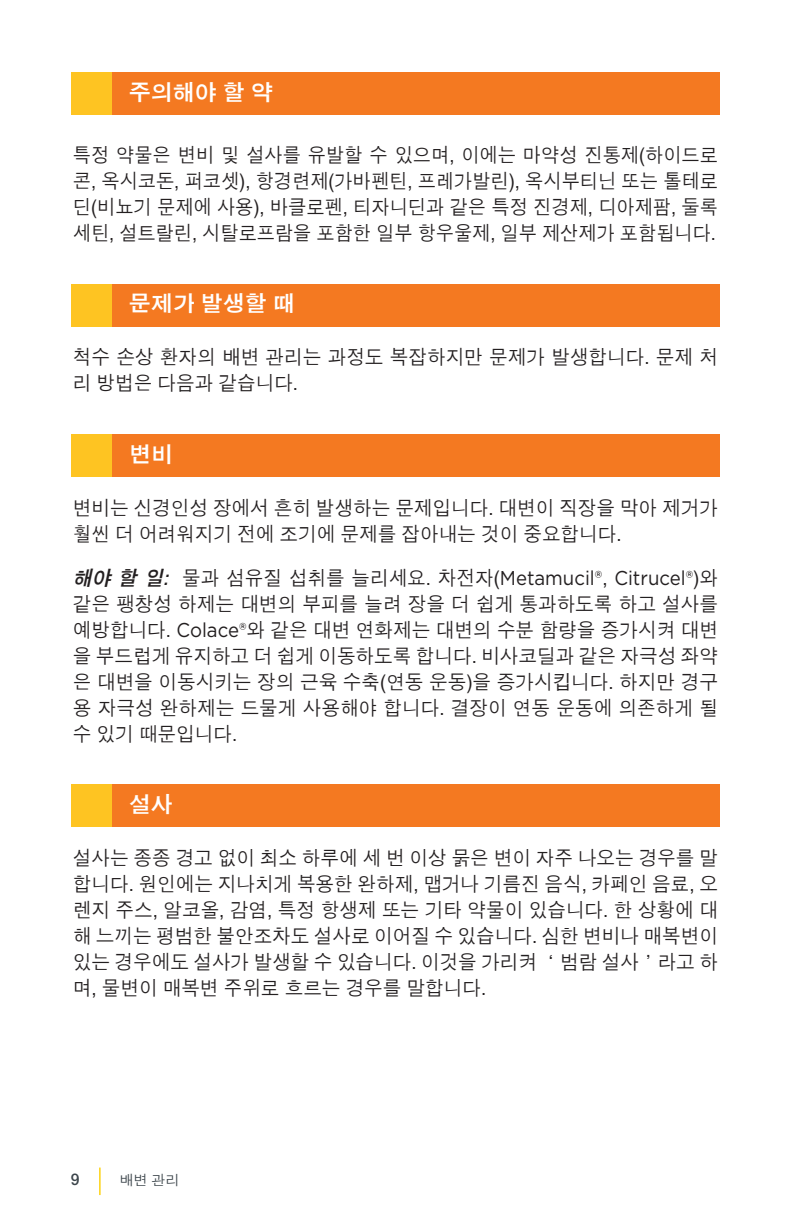
<style>
.page{position:relative;width:792px;height:1224px;background:#fff}
.page>*{position:absolute;margin:0;border:0;box-sizing:border-box;transform-origin:0 0}
.HEADS{font:22px "DFK Hei Bd MAC KSC H";color:#fff}
.text{font:20px/26px "DFK Hei Md MAC KSC H";color:#231f20;scale:.93 1}
.text-2{font:20px/26px "DFK Hei Md MAC KSC H";color:#231f20;text-align:justify;scale:.91 1}
.t1{font:16px "DFK Hei Bd MAC KSC H";color:#3c454b}
.t2{font:14px "DFK Hei Md MAC KSC H";color:#3c454b}
.s1{font-family:"DFK Hei Bd MAC KSC H";font-style:italic}
.s2{font-family:"Gotham"}
.s3{font-family:"Apple Gothic"}
</style>
<div class="page">
<hr style="left:99px;top:1168px;width:2px;height:27px;background:#fdd214">
<div style="left:71px;top:72px;width:42px;height:42px;background:#fec422"></div>
<div style="left:113px;top:72px;width:607px;height:42px;background:#f47921"></div>
<div style="left:71px;top:284px;width:42px;height:42px;background:#fec422"></div>
<div style="left:113px;top:284px;width:607px;height:42px;background:#f47921"></div>
<div style="left:71px;top:434px;width:42px;height:42px;background:#fec422"></div>
<div style="left:113px;top:434px;width:607px;height:42px;background:#f47921"></div>
<div style="left:71px;top:785px;width:42px;height:42px;background:#fec422"></div>
<div style="left:113px;top:785px;width:607px;height:42px;background:#f47921"></div>
<p class="HEADS" style="left:129px;top:81px;width:146px">주의해야 할 약</p>
<p class="text-2" style="left:73px;top:142px;width:710px">특정 약물은 변비 및 설사를 유발할 수 있으며, 이에는 마약성 진통제(하이드로 콘, 옥시코돈, 퍼코셋), 항경련제(가바펜틴, 프레가발린), 옥시부티닌 또는 톨테로 딘(비뇨기 문제에 사용), 바클로펜, 티자니딘과 같은 특정 진경제, 디아제팜, 둘록 세틴, 설트랄린, 시탈로프람을 포함한 일부 항우울제, 일부 제산제가 포함됩니다.</p>
<p class="HEADS" style="left:129px;top:292px;width:168px">문제가 발생할 때</p>
<p class="text" style="left:73px;top:345px;width:695px">척수 손상 환자의 배변 관리는 과정도 복잡하지만 문제가 발생합니다. 문제 처 리 방법은 다음과 같습니다.</p>
<p class="HEADS" style="left:129px;top:443px;width:45px">변비</p>
<p class="text" style="left:73px;top:495px;width:695px">변비는 신경인성 장에서 흔히 발생하는 문제입니다. 대변이 직장을 막아 제거가 훨씬 더 어려워지기 전에 조기에 문제를 잡아내는 것이 중요합니다.</p>
<p class="text" style="left:73px;top:565px;width:695px;text-align:justify"><span class="s1">해야 할 일:</span> 물과 섬유질 섭취를 늘리세요. 차전자(<span class="s2">Metamucil®</span>, <span class="s2">Citrucel®</span>)와 같은 팽창성 하제는 대변의 부피를 늘려 장을 더 쉽게 통과하도록 하고 설사를 예방합니다. <span class="s2">Colace®</span>와 같은 대변 연화제는 대변의 수분 함량을 증가시켜 대변 을 부드럽게 유지하고 더 쉽게 이동하도록 합니다. 비사코딜과 같은 자극성 좌약 은 대변을 이동시키는 장의 근육 수축(연동 운동)을 증가시<span class="s3">킵</span>니다. 하지만 경구 용 자극성 완하제는 드물게 사용해야 합니다. 결장이 연동 운동에 의존하게 될 수 있기 때문입니다.</p>
<p class="HEADS" style="left:129px;top:793px;width:45px">설사</p>
<p class="text" style="left:73px;top:845px;width:695px;text-align:justify">설사는 종종 경고 없이 최소 하루에 세 번 이상 묽은 변이 자주 나오는 경우를 말 합니다. 원인에는 지나치게 복용한 완하제, 맵거나 기름진 음식, 카페인 음료, 오 렌지 주스, 알코올, 감염, 특정 항생제 또는 기타 약물이 있습니다. 한 상황에 대 해 느끼는 평범한 불안조차도 설사로 이어질 수 있습니다. 심한 변비나 매복변이 있는 경우에도 설사가 발생할 수 있습니다. 이것을 가리켜 ‘범람 설사’라고 하 며, 물변이 매복변 주위로 흐르는 경우를 말합니다.</p>
<p class="t1" style="left:71px;top:1171px;width:10px">9</p>
<p class="t2" style="left:120px;top:1172px;width:61px">배변 관리</p>
</div>
